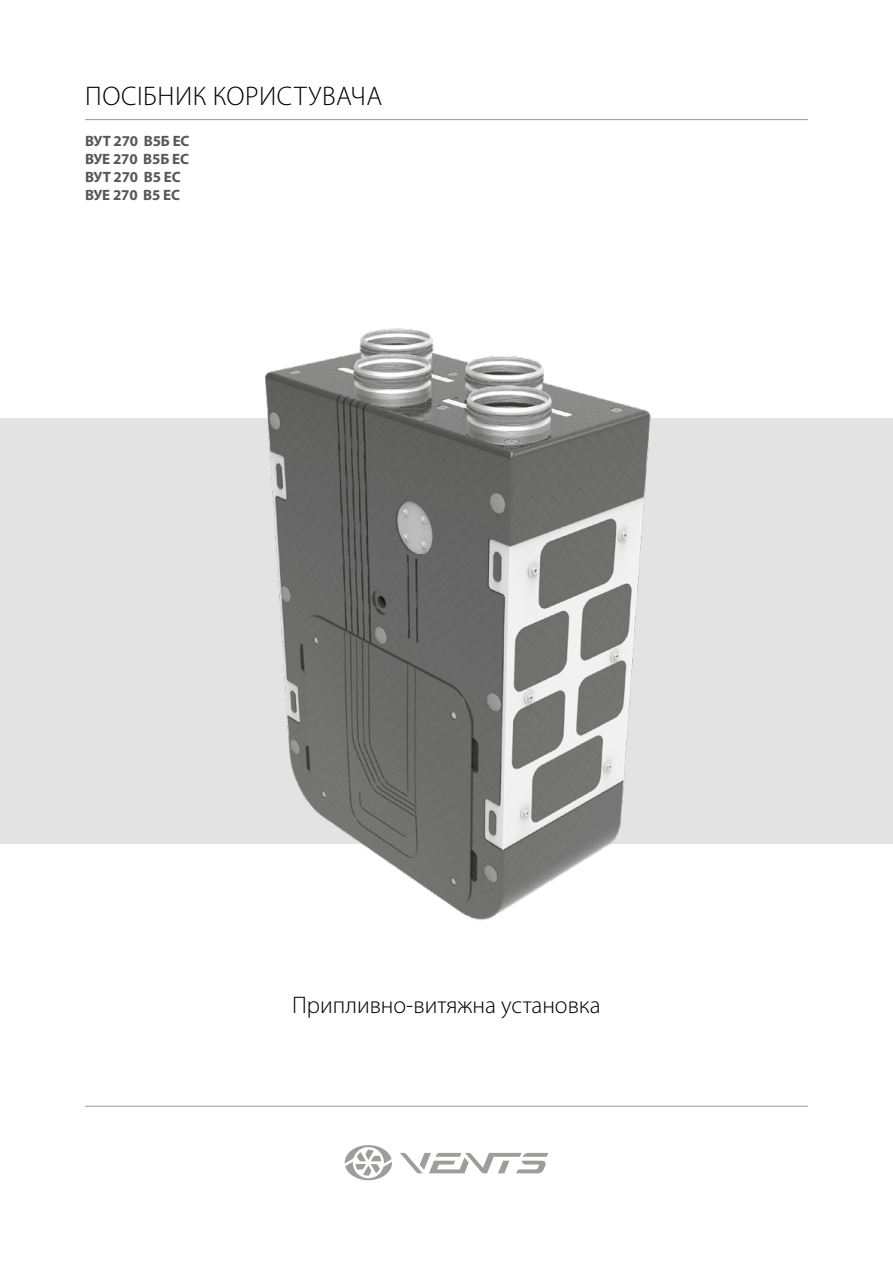
<style>
.page{position:relative;width:893px;height:1263px;background:#fff}
.page>*{position:absolute;margin:0;border:0;box-sizing:border-box;transform-origin:0 0}
.t1{font:300 27px "Myriad Pro";letter-spacing:.02em;color:#000}
.t2{font:300 24px "Myriad Pro";color:#000}
.t3{font:700 15px/18px "Myriad Pro";letter-spacing:-.01em;color:#575756}
</style>
<div class="page">
<svg style="left:400px;top:1153px;width:148px;height:20px"></svg>
<svg style="left:345px;top:1145px;width:47px;height:35px"></svg>
<hr style="left:85px;top:119px;width:723px;height:1px;background:#9d9d9c">
<div style="left:0;top:419px;width:893px;height:425px;background:#e3e3e3"></div>
<hr style="left:85px;top:1106px;width:723px;height:1px;background:#9d9d9c">
<img style="left:214px;top:328px;width:464px;height:593px">
<h1 class="t1" style="left:85px;top:81px;width:298px">ПОСІБНИК КОРИСТУВАЧА</h1>
<p class="t3" style="left:85px;top:132px;width:106px">ВУТ 270 В5Б EC<br>ВУЕ 270 В5Б EC<br>ВУТ 270 В5 EC<br>ВУЕ 270 В5 EC</p>
<h2 class="t2" style="left:292px;top:992px;width:310px">Припливно-витяжна установка</h2>
</div>
